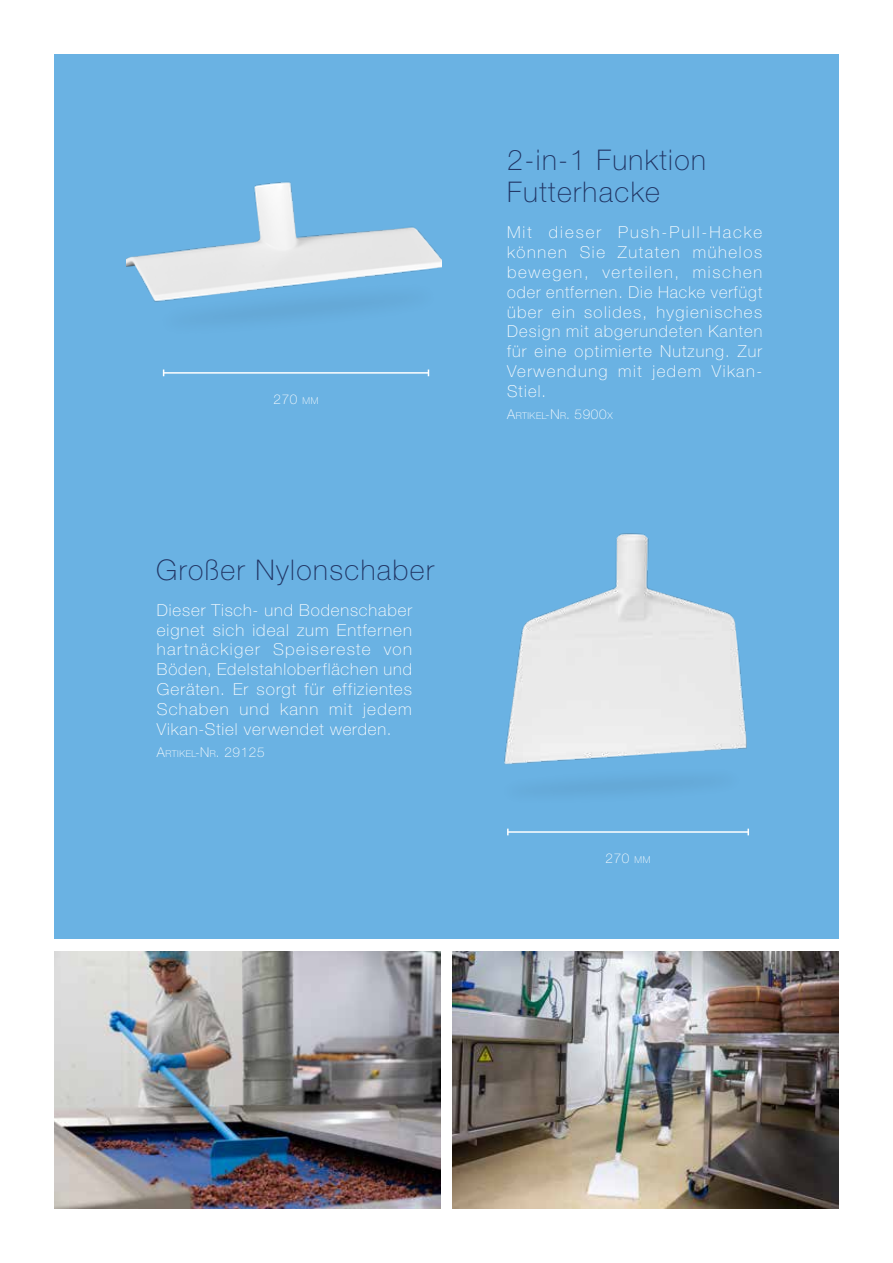
<style>
.page{position:relative;width:893px;height:1263px;background:#fff}
.page>*{position:absolute;margin:0;border:0;box-sizing:border-box;transform-origin:0 0}
.t1{font:100 28.5px/31.5px "Helvetica Neue LT Std";letter-spacing:.05em;color:#213564}
.t2{font:100 16.5px/19.8px "Helvetica Neue LT Std";letter-spacing:.07em;color:#fff;text-align:justify}
.t3{font:100 13.5px "Helvetica Neue LT Std";letter-spacing:.05em;color:#fff}
.s1{font-size:9.45px}
</style>
<div class="page">
<div style="left:54px;top:54px;width:785px;height:885px;background:#6ab2e3"></div>
<img style="left:127px;top:181px;width:314px;height:113px">
<img style="left:504px;top:533px;width:243px;height:225px">
<hr style="left:164px;top:372px;width:264px;height:2px;background:#fff">
<hr style="left:508px;top:831px;width:240px;height:2px;background:#fff">
<svg style="left:507px;top:829px;width:2px;height:6px"></svg>
<svg style="left:747px;top:829px;width:2px;height:6px"></svg>
<img style="left:151px;top:271px;width:290px;height:46px">
<img style="left:54px;top:951px;width:386px;height:258px">
<img style="left:453px;top:951px;width:386px;height:258px">
<img style="left:504px;top:758px;width:176px;height:33px">
<p class="t3" style="left:274px;top:391px;width:46px">270 <span class="s1">MM</span></p>
<h1 class="t1" style="left:156px;top:554px;width:279px">Großer Nylonschaber</h1>
<p class="t2" style="left:157px;top:600px;width:257px">Dieser Tisch- und Bodenschaber eignet sich ideal zum Entfernen hartnäckiger Speisereste von Böden, Edelstahloberflächen und Geräten. Er sorgt für effizientes Schaben und kann mit jedem Vikan-Stiel verwendet werden.</p>
<p class="t3" style="left:157px;top:745px;width:109px">A<span class="s1">RTIKEL</span>-N<span class="s1">R</span>. 29125</p>
<h1 class="t1" style="left:507px;top:144px;width:200px">2-in-1 Funktion<br>Futterhacke</h1>
<p class="t2" style="left:507px;top:223px;width:257px">Mit dieser Push-Pull-Hacke können Sie Zutaten mühelos bewegen, verteilen, mischen oder entfernen. Die Hacke verfügt über ein solides, hygienisches Design mit abgerundeten Kanten für eine optimierte Nutzung. Zur Verwendung mit jedem Vikan-Stiel.</p>
<p class="t3" style="left:507px;top:407px;width:107px">A<span class="s1">RTIKEL</span>-N<span class="s1">R</span>. 5900<span class="s1">X</span></p>
<p class="t3" style="left:606px;top:850px;width:46px">270 <span class="s1">MM</span></p>
</div>
